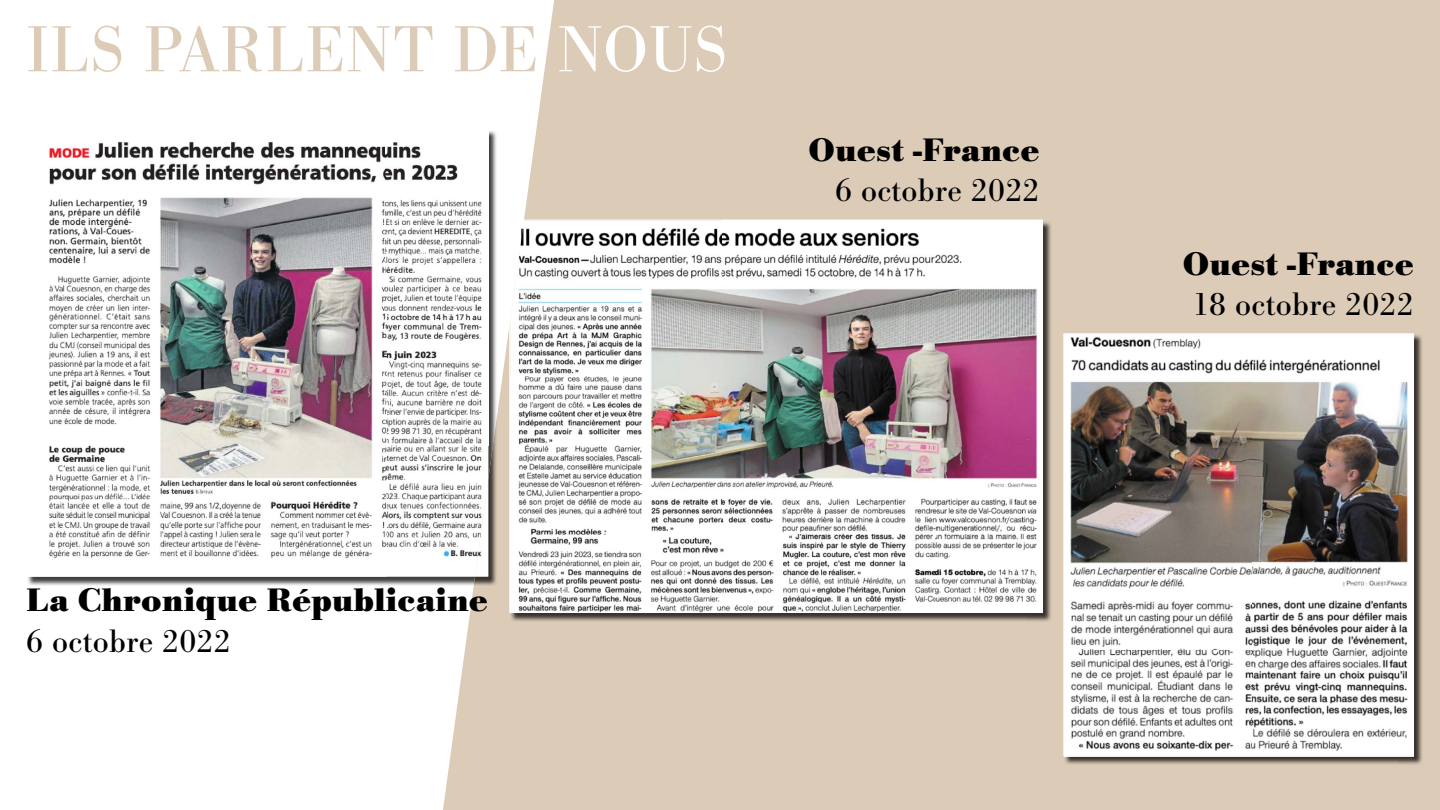
<style>
.page{position:relative;width:1440px;height:810px;background:#fff}
.page>*{position:absolute;margin:0;border:0;box-sizing:border-box;transform-origin:0 0}
.t1{font:67.5px "Bodoni URW";letter-spacing:.02em;color:#dccbb7}
.t2{font:700 33.75px "Bodoni URW";letter-spacing:.01em;color:#000}
.t3{font:33.75px "Bodoni URW";letter-spacing:.01em;color:#000}
.s1{color:#fff}
</style>
<div class="page">
<div style="left:443px;top:0;width:997px;height:810px;background:#dccbb7"></div>
<img style="left:488px;top:130px;width:10px;height:282px">
<img style="left:28px;top:577px;width:446px;height:9px">
<img style="left:474px;top:412px;width:24px;height:174px">
<img style="left:31px;top:130px;width:457px;height:447px">
<img style="left:475px;top:480px;width:13px;height:97px">
<img style="left:1026px;top:221px;width:26px;height:401px">
<img style="left:510px;top:613px;width:516px;height:9px">
<img style="left:509px;top:220px;width:15px;height:100px">
<img style="left:524px;top:220px;width:518px;height:1px">
<img style="left:509px;top:320px;width:1px;height:293px">
<img style="left:510px;top:221px;width:532px;height:392px">
<img style="left:1398px;top:334px;width:25px;height:432px">
<img style="left:1064px;top:756px;width:334px;height:10px">
<img style="left:1064px;top:334px;width:350px;height:422px">
<h1 class="t1" style="left:26px;top:9px;width:702px">ILS PARLENT DE <span class="s1">NOUS</span></h1>
<p class="t2" style="left:809px;top:130px;width:232px">Ouest -France</p>
<p class="t3" style="left:835px;top:170px;width:206px">6 octobre 2022</p>
<p class="t2" style="left:26px;top:580px;width:463px">La Chronique Républicaine</p>
<p class="t3" style="left:26px;top:621px;width:206px">6 octobre 2022</p>
<p class="t2" style="left:1183px;top:244px;width:232px">Ouest -France</p>
<p class="t3" style="left:1192px;top:284px;width:223px">18 octobre 2022</p>
</div>
